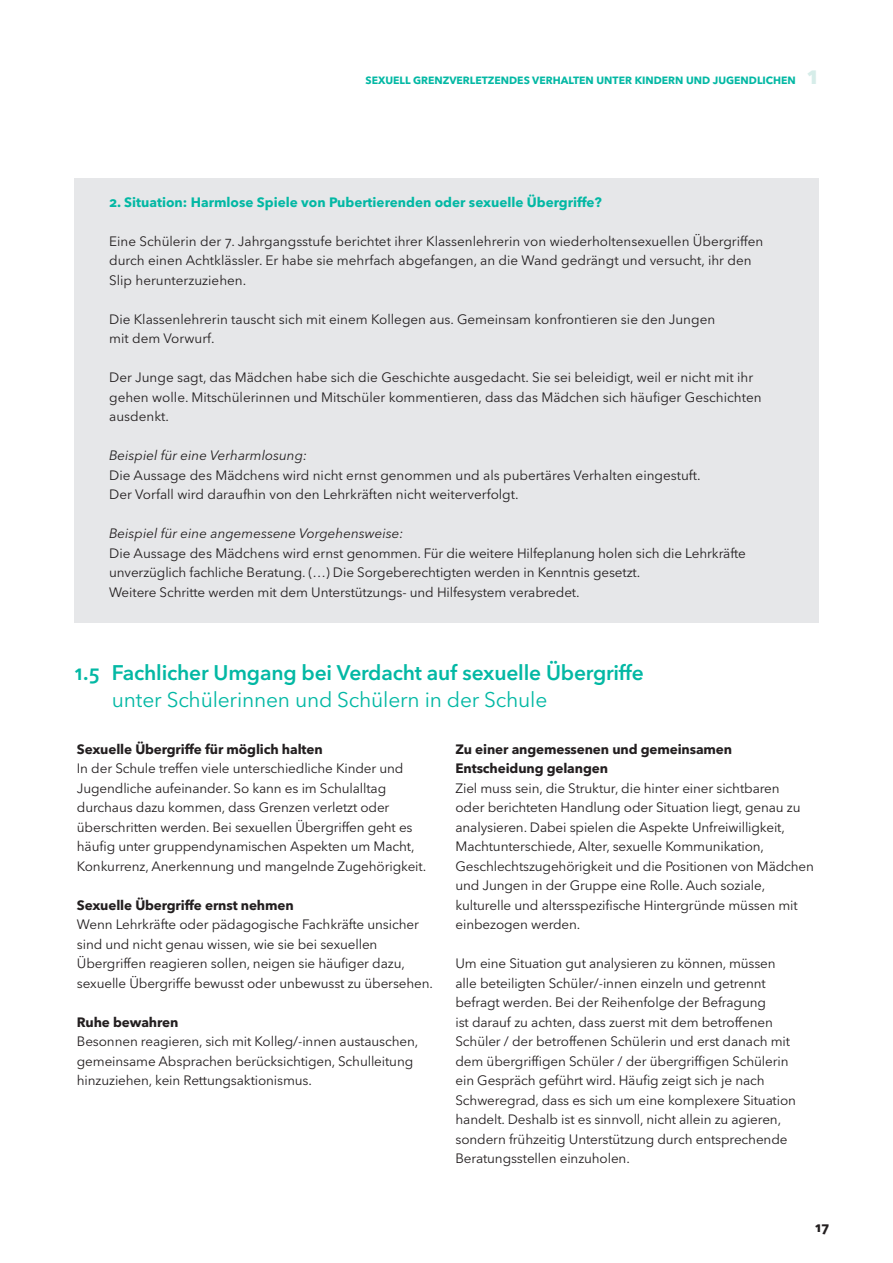
<style>
.page{position:relative;width:893px;height:1263px;background:#fff}
.page>*{position:absolute;margin:0;border:0;box-sizing:border-box;transform-origin:0 0}
.t1{font:700 24px "Avenir Next LT Pro";color:#d6ede9}
.t2{font:600 21px/27px "Avenir Next LT Pro";letter-spacing:-.01em;color:#03b8a4}
.t3{font:13.5px/19.5px "Avenir Next LT Pro";letter-spacing:-.01em;color:#231f20}
.t4{font:700 13.5px/19.5px "Avenir Next LT Pro";letter-spacing:-.01em;color:#231f20}
.t5{font:italic 13.5px "Avenir Next LT Pro";color:#231f20}
.t6{font:700 13.5px "Avenir Next LT Pro";color:#03b8a4}
.t7{font:700 10.5px "Avenir Next LT Pro";color:#03b8a4}
.s1{font-weight:400}
</style>
<div class="page">
<div style="left:74px;top:179px;width:745px;height:444px;background:#e6e7e9"></div>
<p class="t7" style="left:366px;top:74px;width:432px">SEXUELL GRENZVERLETZENDES VERHALTEN UNTER KINDERN UND JUGENDLICHEN</p>
<h1 class="t1" style="left:807px;top:61px;width:13px">1</h1>
<h4 class="t6" style="left:109px;top:194px;width:494px">2. Situation: Harmlose Spiele von Pubertierenden oder sexuelle Übergriffe?</h4>
<p class="t3" style="left:109px;top:231px;width:656px">Eine Schülerin der 7. Jahrgangsstufe berichtet ihrer Klassenlehrerin von wiederholtensexuellen Übergriffen durch einen Achtklässler. Er habe sie mehrfach abgefangen, an die Wand gedrängt und versucht, ihr den<br>Slip herunterzuziehen.</p>
<p class="t3" style="left:109px;top:309px;width:608px">Die Klassenlehrerin tauscht sich mit einem Kollegen aus. Gemeinsam konfrontieren sie den Jungen mit dem Vorwurf.</p>
<p class="t3" style="left:109px;top:368px;width:654px">Der Junge sagt, das Mädchen habe sich die Geschichte ausgedacht. Sie sei beleidigt, weil er nicht mit ihr gehen wolle. Mitschülerinnen und Mitschüler kommentieren, dass das Mädchen sich häufger Geschichten ausdenkt.</p>
<p class="t5" style="left:109px;top:447px;width:200px">Beispiel für eine Verharmlosung:</p>
<p class="t3" style="left:109px;top:465px;width:593px">Die Aussage des Mädchens wird nicht ernst genommen und als pubertäres Verhalten eingestuft.<br>Der Vorfall wird daraufhin von den Lehrkräften nicht weiterverfolgt.</p>
<p class="t5" style="left:109px;top:525px;width:296px">Beispiel für eine angemessene Vorgehensweise:</p>
<p class="t3" style="left:109px;top:543px;width:638px">Die Aussage des Mädchens wird ernst genommen. Für die weitere Hilfeplanung holen sich die Lehrkräfte unverzüglich fachliche Beratung. (…) Die Sorgeberechtigten werden in Kenntnis gesetzt.<br>Weitere Schritte werden mit dem Unterstützungs- und Hilfesystem verabredet.</p>
<h3 class="t2" style="left:112px;top:659px;width:533px;text-indent:-38px">1.5 Fachlicher Umgang bei Verdacht auf sexuelle Übergriffe <span class="s1">unter Schülerinnen und Schülern in der Schule</span></h3>
<h4 class="t4" style="left:77px;top:739px;width:247px">Sexuelle Übergriffe für möglich halten</h4>
<p class="t3" style="left:77px;top:759px;width:351px">In der Schule treffen viele unterschiedliche Kinder und Jugendliche aufeinander. So kann es im Schulalltag durchaus dazu kommen, dass Grenzen verletzt oder überschritten werden. Bei sexuellen Übergriffen geht es häufg unter gruppendynamischen Aspekten um Macht, Konkurrenz, Anerkennung und mangelnde Zugehörigkeit.</p>
<h4 class="t4" style="left:77px;top:895px;width:218px">Sexuelle Übergriffe ernst nehmen</h4>
<p class="t3" style="left:77px;top:915px;width:358px">Wenn Lehrkräfte oder pädagogische Fachkräfte unsicher sind und nicht genau wissen, wie sie bei sexuellen Übergriffen reagieren sollen, neigen sie häufger dazu, sexuelle Übergriffe bewusst oder unbewusst zu übersehen.</p>
<h4 class="t4" style="left:77px;top:1012px;width:103px">Ruhe bewahren</h4>
<p class="t3" style="left:77px;top:1032px;width:343px">Besonnen reagieren, sich mit Kolleg/-innen austauschen, gemeinsame Absprachen berücksichtigen, Schulleitung hinzuziehen, kein Rettungsaktionismus.</p>
<h4 class="t4" style="left:455px;top:739px;width:278px">Zu einer angemessenen und gemeinsamen<br>Entscheidung gelangen</h4>
<p class="t3" style="left:455px;top:778px;width:360px">Ziel muss sein, die Struktur, die hinter einer sichtbaren<br>oder berichteten Handlung oder Situation liegt, genau zu analysieren. Dabei spielen die Aspekte Unfreiwilligkeit, Machtunterschiede, Alter, sexuelle Kommunikation, Geschlechtszugehörigkeit und die Positionen von Mädchen und Jungen in der Gruppe eine Rolle. Auch soziale, kulturelle und altersspezifsche Hintergründe müssen mit einbezogen werden.</p>
<p class="t3" style="left:455px;top:954px;width:342px">Um eine Situation gut analysieren zu können, müssen alle beteiligten Schüler/-innen einzeln und getrennt befragt werden. Bei der Reihenfolge der Befragung<br>ist darauf zu achten, dass zuerst mit dem betroffenen Schüler / der betroffenen Schülerin und erst danach mit dem übergriffgen Schüler / der übergriffgen Schülerin ein Gespräch geführt wird. Häufg zeigt sich je nach Schweregrad, dass es sich um eine komplexere Situation handelt. Deshalb ist es sinnvoll, nicht allein zu agieren, sondern frühzeitig Unterstützung durch entsprechende Beratungsstellen einzuholen.</p>
<p class="t4" style="left:815px;top:1217px;width:16px">17</p>
</div>
